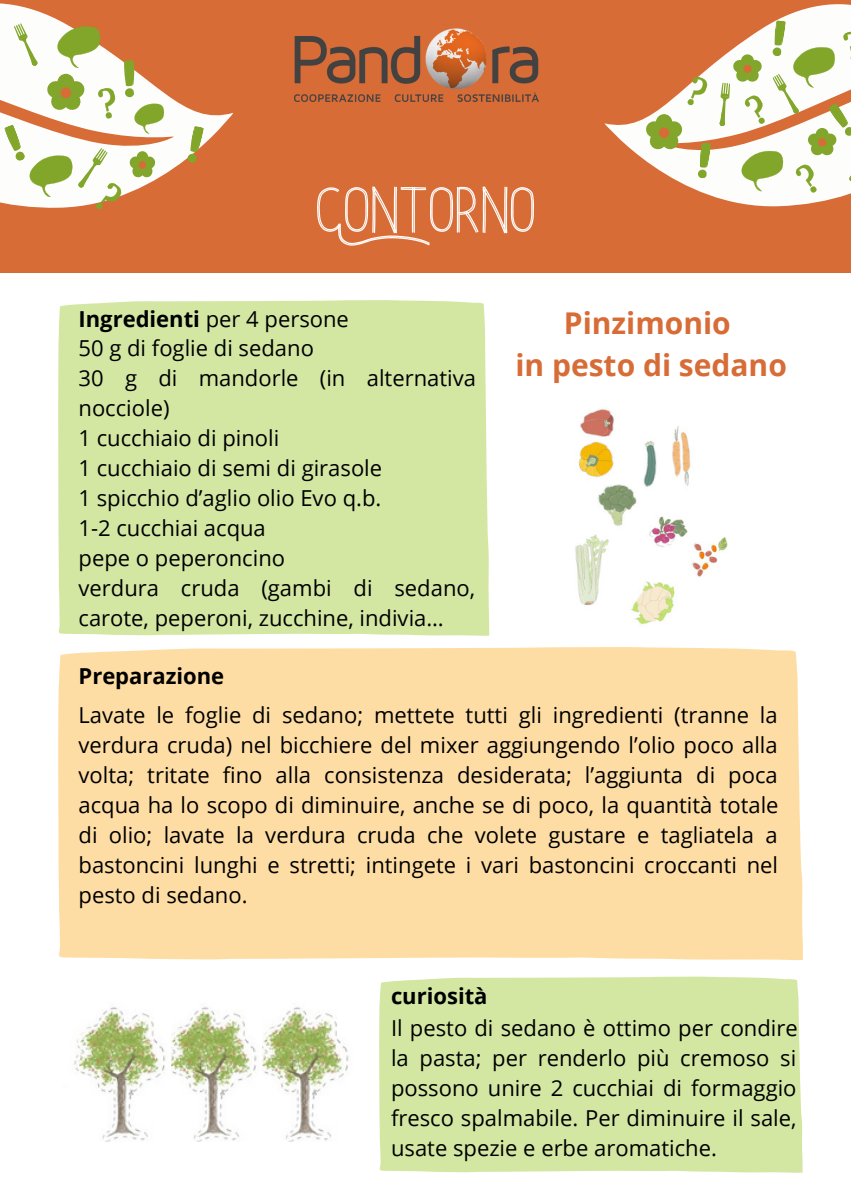
<style>
.page{position:relative;width:851px;height:1191px;background:#fff}
.page>*{position:absolute;margin:0;border:0;box-sizing:border-box;transform-origin:0 0}
.t1{font:64px "Manuvers";color:#fdfdfb}
.t2{font:700 30px "Open Sans";color:#d86c37}
.t3{font:22px/30px "Open Sans";color:#000}
.t4{font:700 22px "Open Sans";color:#000}
.s1{font-weight:400}
</style>
<div class="page">
<div style="left:241px;top:0;width:356px;height:272px;background:#d86c37"></div>
<svg style="left:597px;top:0;width:253px;height:273px;fill:#d86c37"></svg>
<svg style="left:645px;top:20px;width:205px;height:175px"></svg>
<div style="left:743px;top:65px;width:8px;height:8px;background:#d86c37;border-radius:50%"></div>
<div style="left:58px;top:300px;width:431px;height:336px;background:#d3e7a3"></div>
<svg style="left:0;top:0;width:241px;height:320px;fill:#d86c37"></svg>
<svg style="left:186px;top:126px;width:18px;height:38px"></svg>
<svg style="left:4px;top:17px;width:168px;height:198px"></svg>
<div style="left:58px;top:647px;width:744px;height:313px;background:#fedda4"></div>
<div style="left:379px;top:977px;width:423px;height:196px;background:#d3e7a3"></div>
<img style="left:575px;top:409px;width:153px;height:216px">
<img style="left:262px;top:1007px;width:87px;height:134px">
<img style="left:171px;top:1007px;width:86px;height:134px">
<img style="left:74px;top:1007px;width:92px;height:134px">
<img style="left:294px;top:25px;width:245px;height:77px">
<p class="t1" style="left:315px;top:171px;width:222px">CONTORNO</p>
<p class="t4" style="left:78px;top:304px;width:272px">Ingredienti <span class="s1">per 4 persone</span></p>
<p class="t3" style="left:78px;top:332px;width:237px">50 g di foglie di sedano</p>
<p class="t3" style="left:78px;top:362px;width:399px">30 g di mandorle (in alternativa nocciole)</p>
<p class="t3" style="left:78px;top:422px;width:202px">1 cucchiaio di pinoli</p>
<p class="t3" style="left:78px;top:452px;width:305px">1 cucchiaio di semi di girasole</p>
<p class="t3" style="left:78px;top:482px;width:304px">1 spicchio d’aglio olio Evo q.b.</p>
<p class="t3" style="left:78px;top:512px;width:189px">1-2 cucchiai acqua</p>
<p class="t3" style="left:78px;top:542px;width:208px">pepe o peperoncino</p>
<p class="t3" style="left:78px;top:572px;width:398px">verdura cruda (gambi di sedano, carote, peperoni, zucchine, indivia…</p>
<p class="t4" style="left:78px;top:660px;width:147px">Preparazione</p>
<p class="t2" style="left:564px;top:302px;width:168px">Pinzimonio</p>
<p class="t2" style="left:515px;top:344px;width:273px">in pesto di sedano</p>
<p class="t3" style="left:78px;top:699px;width:701px;text-align:justify">Lavate le foglie di sedano; mettete tutti gli ingredienti (tranne la verdura cruda) nel bicchiere del mixer aggiungendo l’olio poco alla volta; tritate fino alla consistenza desiderata; l’aggiunta di poca acqua ha lo scopo di diminuire, anche se di poco, la quantità totale di olio; lavate la verdura cruda che volete gustare e tagliatela a bastoncini lunghi e stretti; intingete i vari bastoncini croccanti nel pesto di sedano.</p>
<p class="t4" style="left:391px;top:980px;width:98px">curiosità</p>
<p class="t3" style="left:391px;top:1012px;width:408px;text-align:justify">Il pesto di sedano è ottimo per condire la pasta; per renderlo più cremoso si possono unire 2 cucchiai di formaggio fresco spalmabile. Per diminuire il sale, usate spezie e erbe aromatiche.</p>
</div>
